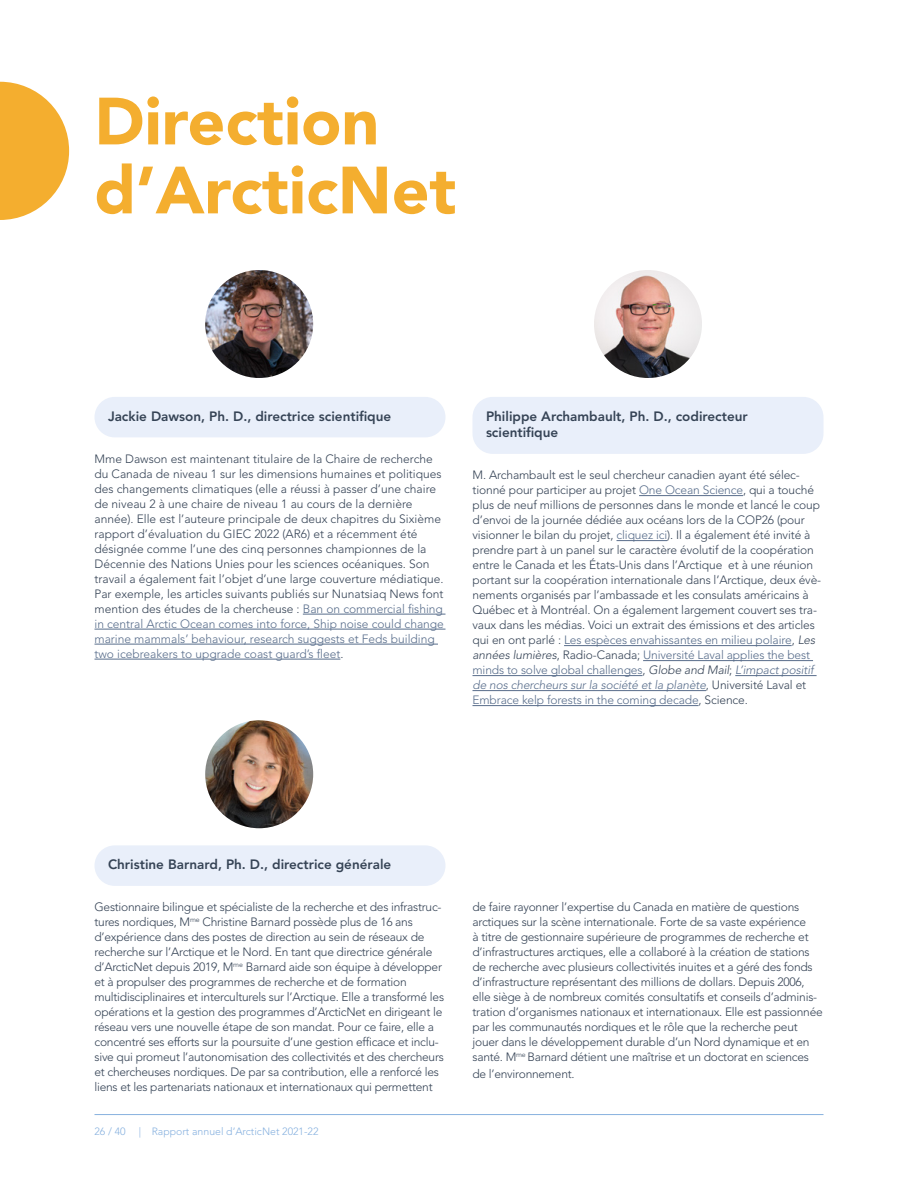
<style>
.page{position:relative;width:918px;height:1188px;background:#fff}
.page>*{position:absolute;margin:0;border:0;box-sizing:border-box;transform-origin:0 0}
.t1{font:900 66px/69px "Avenir LT Std";color:#f4ae2f}
.t2{font:800 13.5px/16.5px "Avenir LT Std";color:#354355}
.t3{font:300 12px/15px "Avenir LT Std";letter-spacing:-.02em;color:#354355}
.t4{font:300 12px/15px "Avenir LT Std";color:#354355}
.t5{font:300 10.5px "Avenir LT Std";color:#87b1df}
.s1{color:#586d8b}
.s2{font-style:italic}
.s3{font-style:italic;color:#586d8b}
</style>
<div class="page">
<svg style="left:0;top:82px;width:69px;height:138px"></svg>
<div style="left:94px;top:397px;width:351px;height:40px;background:#e9effa;border-radius:20px"></div>
<hr style="left:303px;top:614px;width:142px;height:1px;background:#586d8b">
<hr style="left:94px;top:629px;width:352px;height:1px;background:#586d8b">
<hr style="left:94px;top:644px;width:344px;height:1px;background:#586d8b">
<hr style="left:94px;top:659px;width:246px;height:1px;background:#586d8b">
<div style="left:472px;top:397px;width:352px;height:57px;background:#e9effa;border-radius:20px"></div>
<hr style="left:639px;top:495px;width:104px;height:1px;background:#586d8b">
<hr style="left:617px;top:540px;width:50px;height:1px;background:#586d8b">
<hr style="left:564px;top:645px;width:228px;height:1px;background:#586d8b">
<hr style="left:643px;top:660px;width:170px;height:1px;background:#586d8b">
<hr style="left:472px;top:675px;width:171px;height:1px;background:#586d8b">
<hr style="left:735px;top:675px;width:82px;height:1px;background:#586d8b">
<hr style="left:472px;top:690px;width:234px;height:1px;background:#586d8b">
<hr style="left:472px;top:705px;width:227px;height:1px;background:#586d8b">
<div style="left:94px;top:845px;width:351px;height:41px;background:#e9effa;border-radius:20px"></div>
<img style="left:205px;top:270px;width:108px;height:108px;border-radius:54px">
<img style="left:205px;top:720px;width:108px;height:108px;border-radius:54px">
<img style="left:594px;top:270px;width:108px;height:108px;border-radius:54px">
<hr style="left:94px;top:1114px;width:730px;height:1px;background:#87b1df">
<h1 class="t1" style="left:94px;top:87px;width:363px">Direction d’ArcticNet</h1>
<p class="t2" style="left:108px;top:408px;width:285px">Jackie Dawson, Ph. D., directrice scientifique</p>
<p class="t4" style="left:94px;top:451px;width:351px">Mme Dawson est maintenant titulaire de la Chaire de recherche du Canada de niveau 1 sur les dimensions humaines et politiques des changements climatiques (elle a réussi à passer d’une chaire de niveau 2 à une chaire de niveau 1 au cours de la dernière année). Elle est l’auteure principale de deux chapitres du Sixième rapport d’évaluation du GIEC 2022 (AR6) et a récemment été désignée comme l’une des cinq personnes championnes de la Décennie des Nations Unies pour les sciences océaniques. Son travail a également fait l’objet d’une large couverture médiatique.<br>Par exemple, les articles suivants publiés sur Nunatsiaq News font mention des études de la chercheuse : <span class="s1">Ban on commercial fishing in central Arctic Ocean comes into force, Ship noise could change marine mammals’ behaviour, research suggests et Feds building two icebreakers to upgrade coast guard’s fleet</span>.</p>
<p class="t2" style="left:486px;top:408px;width:263px">Philippe Archambault, Ph. D., codirecteur scientifique</p>
<p class="t3" style="left:472px;top:468px;width:350px">M. Archambault est le seul chercheur canadien ayant été sélec&shy;tionné pour participer au projet <span class="s1">One Ocean Science</span>, qui a touché plus de neuf millions de personnes dans le monde et lancé le coup d’envoi de la journée dédiée aux océans lors de la COP26 (pour visionner le bilan du projet, <span class="s1">cliquez ici</span>). Il a également été invité à prendre part à un panel sur le caractère évolutif de la coopération entre le Canada et les États-Unis dans l’Arctique et à une réunion portant sur la coopération internationale dans l’Arctique, deux évè&shy;nements organisés par l’ambassade et les consulats américains à Québec et à Montréal. On a également largement couvert ses tra&shy;vaux dans les médias. Voici un extrait des émissions et des articles qui en ont parlé : <span class="s1">Les espèces envahissantes en milieu polaire</span>, <span class="s2">Les années lumières</span>, Radio-Canada; <span class="s1">Université Laval applies the best minds to solve global challenges</span>, <span class="s2">Globe and Mail</span>; <span class="s3">L’impact positif de nos chercheurs sur la société et la planète</span>, Université Laval et <span class="s1">Embrace kelp forests in the coming decade</span>, Science.</p>
<p class="t2" style="left:108px;top:856px;width:285px">Christine Barnard, Ph. D., directrice générale</p>
<p class="t3" style="left:94px;top:900px;width:351px">Gestionnaire bilingue et spécialiste de la recherche et des infrastruc&shy;tures nordiques, M<sup>me</sup> Christine Barnard possède plus de 16 ans d’expérience dans des postes de direction au sein de réseaux de recherche sur l’Arctique et le Nord. En tant que directrice générale d’ArcticNet depuis 2019, M<sup>me</sup> Barnard aide son équipe à développer et à propulser des programmes de recherche et de formation multidisciplinaires et interculturels sur l’Arctique. Elle a transformé les opérations et la gestion des programmes d’ArcticNet en dirigeant le réseau vers une nouvelle étape de son mandat. Pour ce faire, elle a concentré ses efforts sur la poursuite d’une gestion efficace et inclu&shy;sive qui promeut l’autonomisation des collectivités et des chercheurs et chercheuses nordiques. De par sa contribution, elle a renforcé les liens et les partenariats nationaux et internationaux qui permettent</p>
<p class="t3" style="left:473px;top:900px;width:352px">de faire rayonner l’expertise du Canada en matière de questions arctiques sur la scène internationale. Forte de sa vaste expérience<br>à titre de gestionnaire supérieure de programmes de recherche et d’infrastructures arctiques, elle a collaboré à la création de stations de recherche avec plusieurs collectivités inuites et a géré des fonds d’infrastructure représentant des millions de dollars. Depuis 2006, elle siège à de nombreux comités consultatifs et conseils d’adminis&shy;tration d’organismes nationaux et internationaux. Elle est passionnée par les communautés nordiques et le rôle que la recherche peut jouer dans le développement durable d’un Nord dynamique et en santé. M<sup>me</sup> Barnard détient une maîtrise et un doctorat en sciences</p>
<p class="t3" style="left:473px;top:1066px;width:104px">de l’environnement.</p>
<p class="t5" style="left:94px;top:1125px;width:33px">26 / 40</p>
<p class="t5" style="left:139px;top:1125px;width:181px">| Rapport annuel d’ArcticNet 2021-22</p>
</div>
